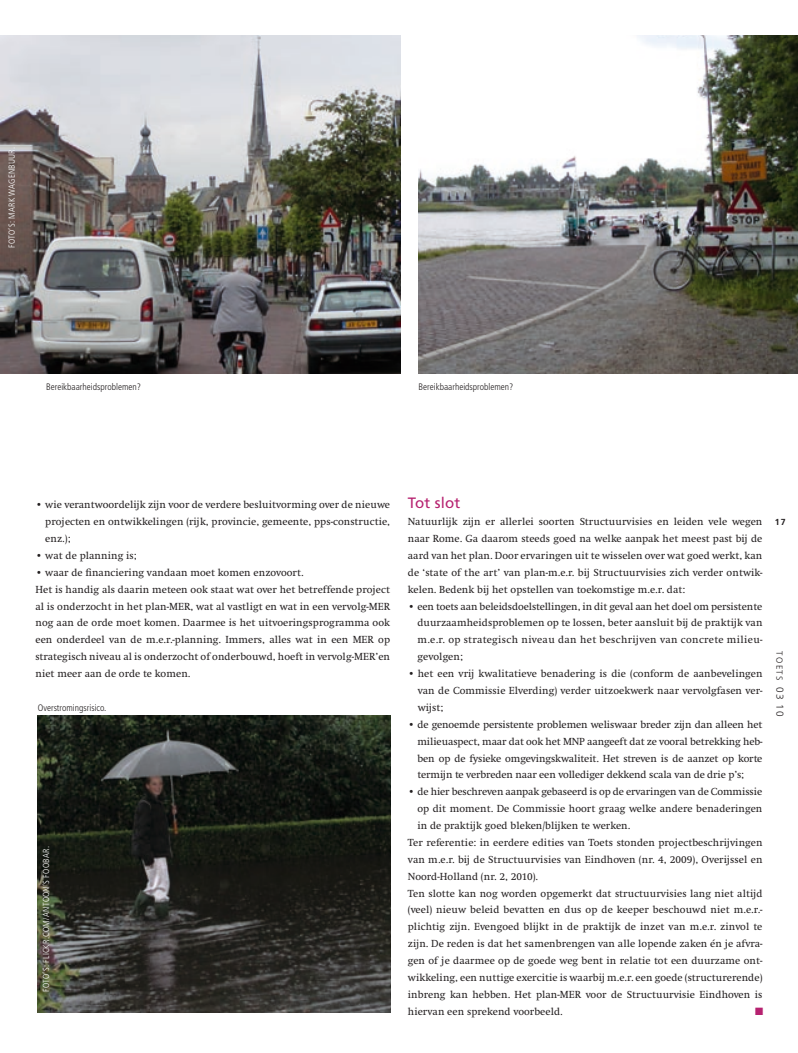
<style>
.page{position:relative;width:798px;height:1053px;background:#fff}
.page>*{position:absolute;margin:0;border:0;box-sizing:border-box;transform-origin:0 0}
._05_tussenkop{font:15px "Frutiger";letter-spacing:.01em;color:#b62270}
._06_broodtekst{font:10.62px/16.9px "Swift";letter-spacing:.005em;color:#231f20;text-align:justify}
._06_broodtekst-2{font:10.62px "Zapf Dingbats ITC";color:#b62270}
._06_bijschrift{font:300 condensed 9.38px "Frutiger";color:#231f20}
.credit{font:300 condensed 8.75px "Frutiger";letter-spacing:.03em;color:#fff}
.t1{font:300 8.75px "Frutiger";letter-spacing:.14em;color:#231f20}
.t2{font:700 8.75px "Frutiger";color:#231f20}
.s1{font-size:10px}
</style>
<div class="page">
<img style="left:37px;top:715px;width:353px;height:297px">
<img style="left:1px;top:35px;width:399px;height:338px">
<img style="left:418px;top:35px;width:379px;height:338px">
<p class="credit" style="left:7px;top:248px;width:103px;rotate:-90deg">Foto’S: Mark Wagenbuur.</p>
<p class="_06_bijschrift" style="left:46px;top:381px;width:96px">Bereikbaarheidsproblemen?</p>
<p class="_06_bijschrift" style="left:418px;top:381px;width:96px">Bereikbaarheidsproblemen?</p>
<p class="_06_broodtekst" style="left:45px;top:496px;width:346px;text-indent:-10px">• wie verantwoordelijk zijn voor de verdere besluitvorming over de nieuwe projecten en ontwikkelingen (rijk, provincie, gemeente, pps-constructie, enz.);</p>
<p class="_06_broodtekst" style="left:35px;top:547px;width:103px">• wat de planning is;</p>
<p class="_06_broodtekst" style="left:35px;top:564px;width:269px">• waar de financiering vandaan moet komen enzovoort.</p>
<p class="_06_broodtekst" style="left:35px;top:581px;width:356px">Het is handig als daarin meteen ook staat wat over het betreffende project al is onderzocht in het plan-MER, wat al vastligt en wat in een vervolg-MER nog aan de orde moet komen. Daarmee is het uitvoeringsprogramma ook een onderdeel van de m.e.r.-planning. Immers, alles wat in een MER op strategisch niveau al is onderzocht of onderbouwd, hoeft in vervolg-MER’en niet meer aan de orde te komen.</p>
<p class="_06_bijschrift" style="left:38px;top:702px;width:70px">Overstromingsrisico.</p>
<p class="credit" style="left:41px;top:992px;width:147px;rotate:-90deg">Foto’S: Flickr.com/antoon’s foobar.</p>
<p class="_05_tussenkop" style="left:407px;top:494px;width:54px">Tot slot</p>
<p class="_06_broodtekst" style="left:407px;top:513px;width:356px">Natuurlijk zijn er allerlei soorten Structuurvisies en leiden vele wegen naar Rome. Ga daarom steeds goed na welke aanpak het meest past bij de aard van het plan. Door ervaringen uit te wisselen over wat goed werkt, kan de ‘state of the art’ van plan-m.e.r. bij Structuurvisies zich verder ontwik&shy;kelen. Bedenk bij het opstellen van toekomstige m.e.r. dat:</p>
<p class="_06_broodtekst" style="left:417px;top:597px;width:346px;text-indent:-10px">• een toets aan beleidsdoelstellingen, in dit geval aan het doel om persistente duurzaamheidsproblemen op te lossen, beter aansluit bij de praktijk van m.e.r. op strategisch niveau dan het beschrijven van concrete milieu&shy;gevolgen;</p>
<p class="_06_broodtekst" style="left:417px;top:665px;width:346px;text-indent:-10px">• het een vrij kwalitatieve benadering is die (conform de aanbevelingen van de Commissie Elverding) verder uitzoekwerk naar vervolgfasen ver&shy;wijst;</p>
<p class="_06_broodtekst" style="left:417px;top:716px;width:346px;text-indent:-10px">• de genoemde persistente problemen weliswaar breder zijn dan alleen het milieuaspect, maar dat ook het MNP aangeeft dat ze vooral betrekking heb&shy;ben op de fysieke omgevingskwaliteit. Het streven is de aanzet op korte termijn te verbreden naar een vollediger dekkend scala van de drie p’s;</p>
<p class="_06_broodtekst" style="left:417px;top:783px;width:346px;text-indent:-10px">• de hier beschreven aanpak gebaseerd is op de ervaringen van de Commissie op dit moment. De Commissie hoort graag welke andere benaderingen in de praktijk goed bleken/blijken te werken.</p>
<p class="_06_broodtekst" style="left:407px;top:834px;width:356px">Ter referentie: in eerdere edities van Toets stonden projectbeschrijvingen van m.e.r. bij de Structuurvisies van Eindhoven (nr. 4, 2009), Overijssel en Noord-Holland (nr. 2, 2010).</p>
<p class="_06_broodtekst" style="left:407px;top:884px;width:356px">Ten slotte kan nog worden opgemerkt dat structuurvisies lang niet altijd (veel) nieuw beleid bevatten en dus op de keeper beschouwd niet m.e.r.- plichtig zijn. Evengoed blijkt in de praktijk de inzet van m.e.r. zinvol te zijn. De reden is dat het samenbrengen van alle lopende zaken én je afvra&shy;gen of je daarmee op de goede weg bent in relatie tot een duurzame ont&shy;wikkeling, een nuttige exercitie is waarbij m.e.r. een goede (structurerende) inbreng kan hebben. Het plan-MER voor de Structuurvisie Eindhoven is hiervan een sprekend voorbeeld.</p>
<p class="_06_broodtekst-2" style="left:754px;top:1006px;width:10px">■</p>
<p class="t2" style="left:774px;top:517px;width:12px">17</p>
<p class="t1" style="left:784px;top:651px;width:67px;rotate:90deg">TOETS <span class="s1">03 10</span></p>
</div>
